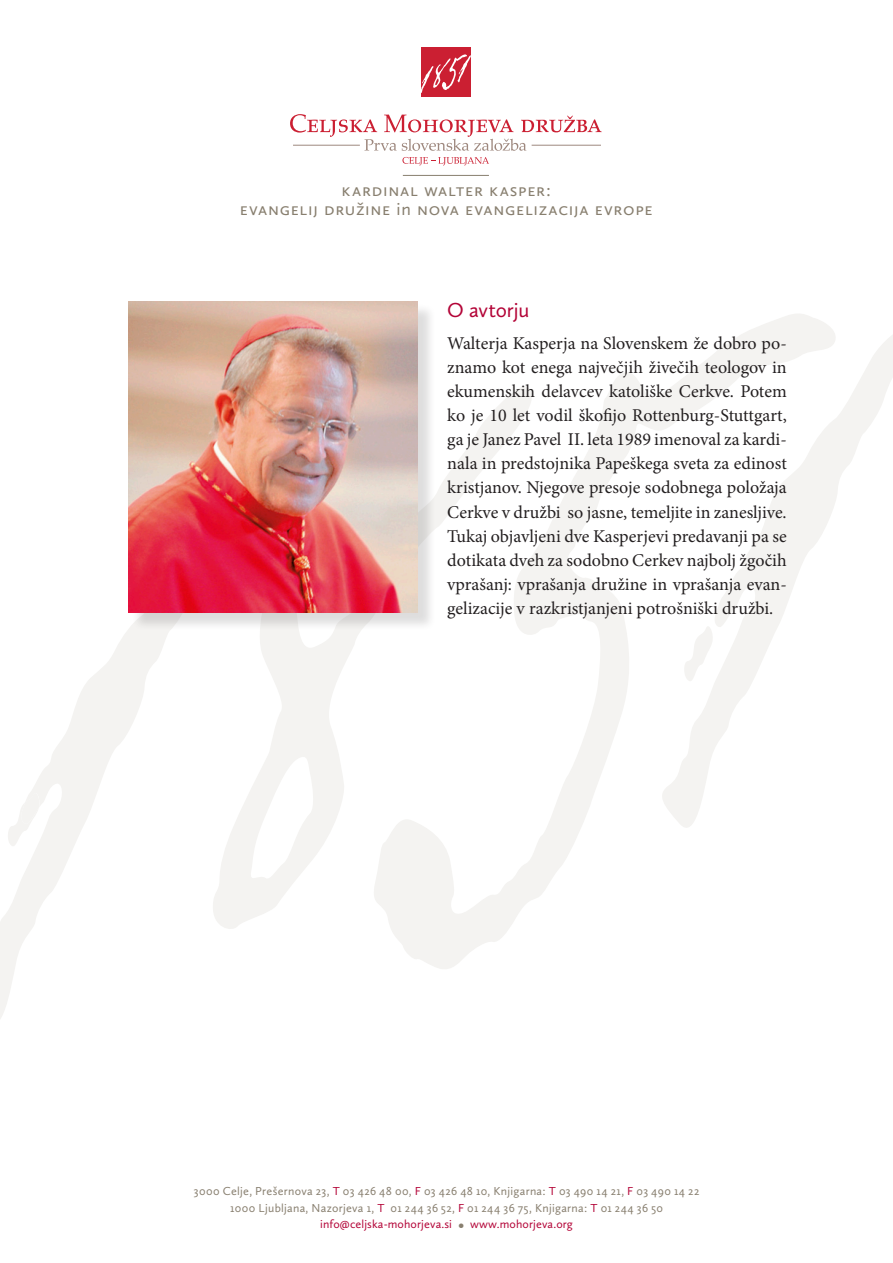
<style>
.page{position:relative;width:893px;height:1263px;background:#fff}
.page>*{position:absolute;margin:0;border:0;box-sizing:border-box;transform-origin:0 0}
.zivljenjepis{font:21px "Calluna Sans";color:#b30437}
.t1{font:18px/24px "Minion Pro";color:#231f20;text-align:justify}
.besedilo{font:18px "Calluna Sans";letter-spacing:.035em;color:#887f6f}
.besedilo-2{font:12px "Calluna Sans";letter-spacing:.03em;color:#887f6f}
.t2{font:12px "Calluna Sans";letter-spacing:.005em;color:#b30437}
.s1{color:#b30437}
.s2{font-size:16.5px;color:#887f6f}
</style>
<div class="page">
<svg style="left:219px;top:631px;width:141px;height:298px"></svg>
<svg style="left:374px;top:314px;width:456px;height:655px"></svg>
<svg style="left:0;top:524px;width:219px;height:495px"></svg>
<svg style="left:6px;top:789px;width:34px;height:61px"></svg>
<svg style="left:655px;top:327px;width:238px;height:515px"></svg>
<div style="left:421px;top:47px;width:50px;height:50px;background:#cb1f32"></div>
<svg style="left:421px;top:54px;width:50px;height:39px"></svg>
<svg style="left:290px;top:114px;width:312px;height:37px"></svg>
<hr style="left:293px;top:145px;width:67px;height:1px;background:#9e887e">
<hr style="left:532px;top:145px;width:69px;height:1px;background:#9e887e">
<svg style="left:402px;top:157px;width:87px;height:8px"></svg>
<hr style="left:403px;top:175px;width:86px;height:1px;background:#887f6f">
<div style="left:131px;top:303px;width:305px;height:328px;background:#231f20;opacity:.15"></div>
<img style="left:129px;top:301px;width:289px;height:312px">
<p class="besedilo" style="left:342px;top:179px;width:211px">kardinal walter kasper:</p>
<p class="besedilo" style="left:240px;top:198px;width:415px">evangelij družine in nova evangelizacija evrope</p>
<p class="zivljenjepis" style="left:447px;top:297px;width:84px">O avtorju</p>
<p class="t1" style="left:447px;top:332px;width:341px">Walterja Kasperja na Slovenskem že dobro po&shy;znamo kot enega največjih živečih teologov in ekumenskih delavcev katoliške Cerkve. Potem ko je 10 let vodil škofijo Rottenburg-Stuttgart, ga je Janez Pavel II. leta 1989 imenoval za kardi&shy;nala in predstojnika Papeškega sveta za edinost kristjanov. Njegove presoje sodobnega položaja Cerkve v družbi so jasne, temeljite in zanesljive.<br>Tukaj objavljeni dve Kasperjevi predavanji pa se dotikata dveh za sodobno Cerkev najbolj žgočih vprašanj: vprašanja družine in vprašanja evan&shy;gelizacije v razkristjanjeni potrošniški družbi.</p>
<p class="besedilo-2" style="left:194px;top:1184px;width:507px">3000 Celje, Prešernova 23, <span class="s1">T</span> 03 426 48 00, <span class="s1">F</span> 03 426 48 10, Knjigarna: <span class="s1">T</span> 03 490 14 21, <span class="s1">F</span> 03 490 14 22</p>
<p class="besedilo-2" style="left:230px;top:1201px;width:434px">1000 Ljubljana, Nazorjeva 1, <span class="s1">T</span> 01 244 36 52, <span class="s1">F</span> 01 244 36 75, Knjigarna: <span class="s1">T</span> 01 244 36 50</p>
<p class="t2" style="left:320px;top:1217px;width:254px">info@celjska-mohorjeva.si <span class="s2">•</span> www.mohorjeva.org</p>
</div>
